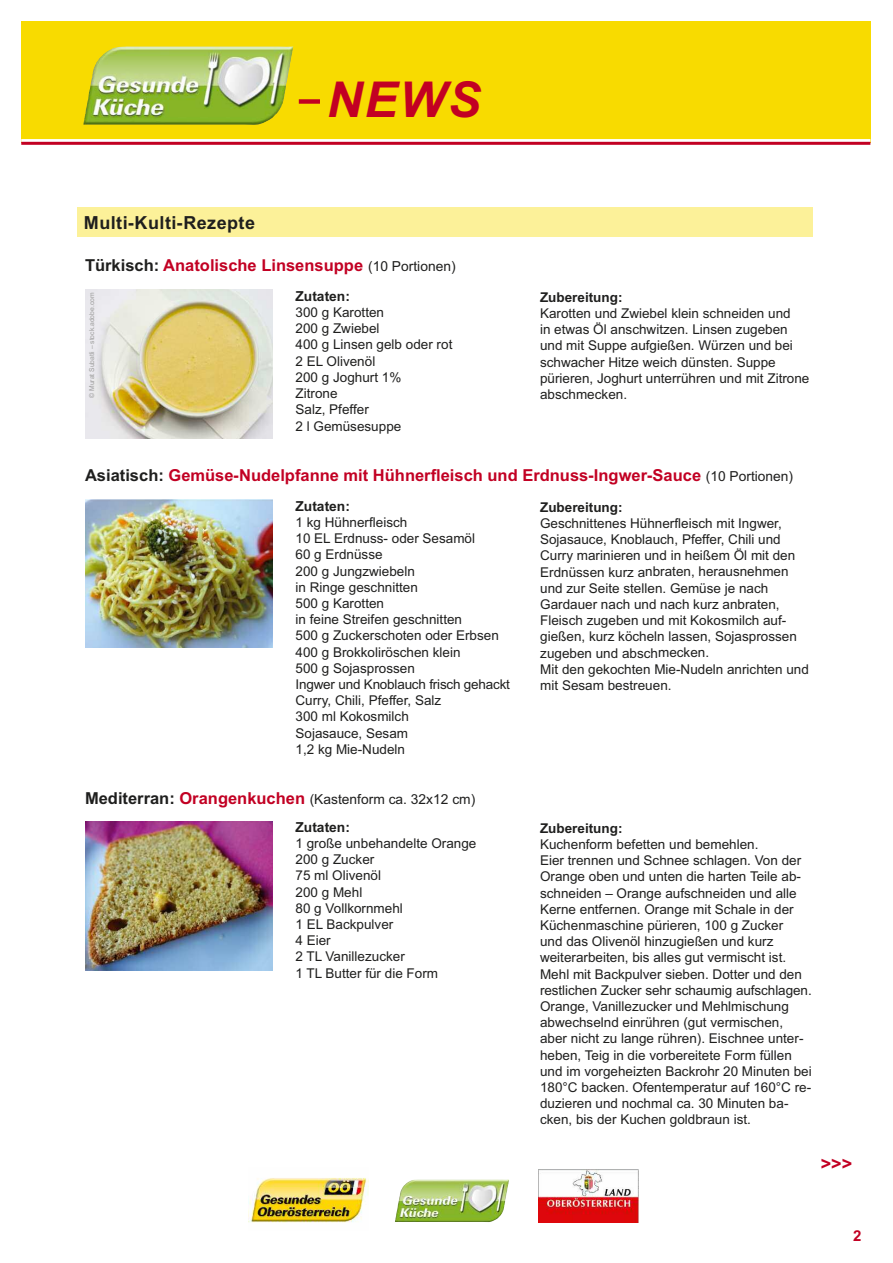
<style>
.page{position:relative;width:893px;height:1263px;background:#fff}
.page>*{position:absolute;margin:0;border:0;box-sizing:border-box;transform-origin:0 0}
.t1{font:italic 700 49.5px "Arial";color:#c20023}
.t2{font:700 18px "Arial";letter-spacing:.025em;color:#1f1f1e}
.t3{font:700 18px "Arial";color:#c20023}
.t4{font:700 16.5px "Arial";color:#c20023}
.t5{font:700 15px "Arial";color:#c20023}
.t6{font:13.8px/27.9px "Arial";color:#1f1f1e}
.t7{font:700 13.8px "Arial";color:#1f1f1e}
.t8{font:13.5px/16.2px "Arial";color:#1f1f1e}
.t9{font:700 13.5px "Arial";color:#1f1f1e}
.t10{font:6.75px "Arial";color:#9d9d9c}
.s1{font-family:"Lucida Sans Unicode";font-weight:400;font-style:normal}
.s2{color:#1f1f1e}
.s3{font-weight:400;font-size:13.8px;color:#1f1f1e}
.s4{font-weight:700;font-size:16.5px}
.s5{font-weight:700;font-size:16.5px;color:#c20023}
.s6{font-weight:700}
</style>
<div class="page">
<div style="left:21px;top:21px;width:849px;height:122px;background:#f8db00"></div>
<hr style="left:21px;top:139px;width:849px;height:3px;background:#fff">
<hr style="left:21px;top:142px;width:849px;height:3px;background:#c20023">
<img style="left:83px;top:46px;width:210px;height:79px">
<img style="left:249px;top:1177px;width:120px;height:46px">
<svg style="left:538px;top:1169px;width:101px;height:54px"></svg>
<img style="left:538px;top:1170px;width:100px;height:52px">
<img style="left:395px;top:1179px;width:114px;height:43px">
<div style="left:77px;top:207px;width:735px;height:30px;background:#fcf199"></div>
<img style="left:85px;top:289px;width:187px;height:149px">
<img style="left:85px;top:499px;width:187px;height:149px">
<img style="left:85px;top:821px;width:187px;height:149px">
<h1 class="t1" style="left:297px;top:71px;width:185px"><span class="s1">–</span>NEWS</h1>
<h2 class="t2" style="left:84px;top:212px;width:173px">Multi-Kulti-Rezepte</h2>
<p class="t4" style="left:85px;top:256px;width:372px"><span class="s2">Türkisch:</span> Anatolische Linsensuppe <span class="s3">(10 Portionen)</span></p>
<p class="t7" style="left:296px;top:288px;width:56px">Zutaten:</p>
<p class="t8" style="left:296px;top:304px;width:158px">300 g Karotten<br>200 g Zwiebel<br>400 g Linsen gelb oder rot<br>2 EL Olivenöl<br>200 g Joghurt 1%<br>Zitrone<br>Salz, Pfeffer<br>2 l Gemüsesuppe</p>
<p class="t10" style="left:88px;top:398px;width:107px;rotate:-90deg">© Murat Subatli – stock.adobe.com</p>
<p class="t9" style="left:540px;top:289px;width:84px">Zubereitung:</p>
<p class="t8" style="left:540px;top:305px;width:271px">Karotten und Zwiebel klein schneiden und<br>in etwas Öl anschwitzen. Linsen zugeben und mit Suppe aufgießen. Würzen und bei schwacher Hitze weich dünsten. Suppe pürieren, Joghurt unterrühren und mit Zitrone</p>
<p class="t8" style="left:540px;top:386px;width:89px">abschmecken.</p>
<p class="t4" style="left:85px;top:466px;width:710px"><span class="s2">Asiatisch:</span> Gemüse-Nudelpfanne mit Hühnerfleisch und Erdnuss-Ingwer-Sauce <span class="s3">(10 Portionen)</span></p>
<p class="t7" style="left:296px;top:498px;width:56px">Zutaten:</p>
<p class="t8" style="left:296px;top:514px;width:216px">1 kg Hühnerfleisch<br>10 EL Erdnuss- oder Sesamöl<br>60 g Erdnüsse<br>200 g Jungzwiebeln<br>in Ringe geschnitten<br>500 g Karotten<br>in feine Streifen geschnitten<br>500 g Zuckerschoten oder Erbsen<br>400 g Brokkoliröschen klein<br>500 g Sojasprossen<br>Ingwer und Knoblauch frisch gehackt<br>Curry, Chili, Pfeffer, Salz<br>300 ml Kokosmilch<br>Sojasauce, Sesam<br>1,2 kg Mie-Nudeln</p>
<p class="t9" style="left:540px;top:499px;width:84px">Zubereitung:</p>
<p class="t8" style="left:540px;top:515px;width:270px">Geschnittenes Hühnerfleisch mit Ingwer, Sojasauce, Knoblauch, Pfeffer, Chili und Curry marinieren und in heißem Öl mit den Erdnüssen kurz anbraten, herausnehmen und zur Seite stellen. Gemüse je nach Gardauer nach und nach kurz anbraten, Fleisch zugeben und mit Kokosmilch auf&shy;gießen, kurz köcheln lassen, Sojasprossen zugeben und abschmecken.<br>Mit den gekochten Mie-Nudeln anrichten und mit Sesam bestreuen.</p>
<p class="t6" style="left:296px;top:785px;width:181px;text-indent:-210px"><span class="s4">Mediterran:</span> <span class="s5">Orangenkuchen</span> (Kastenform ca. 32x12 cm)<br><span class="s6">Zutaten:</span></p>
<p class="t8" style="left:296px;top:835px;width:182px">1 große unbehandelte Orange<br>200 g Zucker<br>75 ml Olivenöl<br>200 g Mehl<br>80 g Vollkornmehl<br>1 EL Backpulver<br>4 Eier<br>2 TL Vanillezucker<br>1 TL Butter für die Form</p>
<p class="t9" style="left:540px;top:820px;width:84px">Zubereitung:</p>
<p class="t8" style="left:540px;top:836px;width:273px">Kuchenform befetten und bemehlen.<br>Eier trennen und Schnee schlagen. Von der Orange oben und unten die harten Teile ab&shy;schneiden – Orange aufschneiden und alle Kerne entfernen. Orange mit Schale in der Küchenmaschine pürieren, 100 g Zucker<br>und das Olivenöl hinzugießen und kurz weiterarbeiten, bis alles gut vermischt ist.<br>Mehl mit Backpulver sieben. Dotter und den restlichen Zucker sehr schaumig aufschlagen.<br>Orange, Vanillezucker und Mehlmischung abwechselnd einrühren (gut vermischen, aber nicht zu lange rühren). Eischnee unter&shy;heben, Teig in die vorbereitete Form füllen und im vorgeheizten Backrohr 20 Minuten bei 180°C backen. Ofentemperatur auf 160°C re&shy;duzieren und nochmal ca. 30 Minuten ba&shy;cken, bis der Kuchen goldbraun ist.</p>
<h2 class="t3" style="left:821px;top:1153px;width:33px">&gt;&gt;&gt;</h2>
<p class="t5" style="left:853px;top:1227px;width:10px">2</p>
</div>
